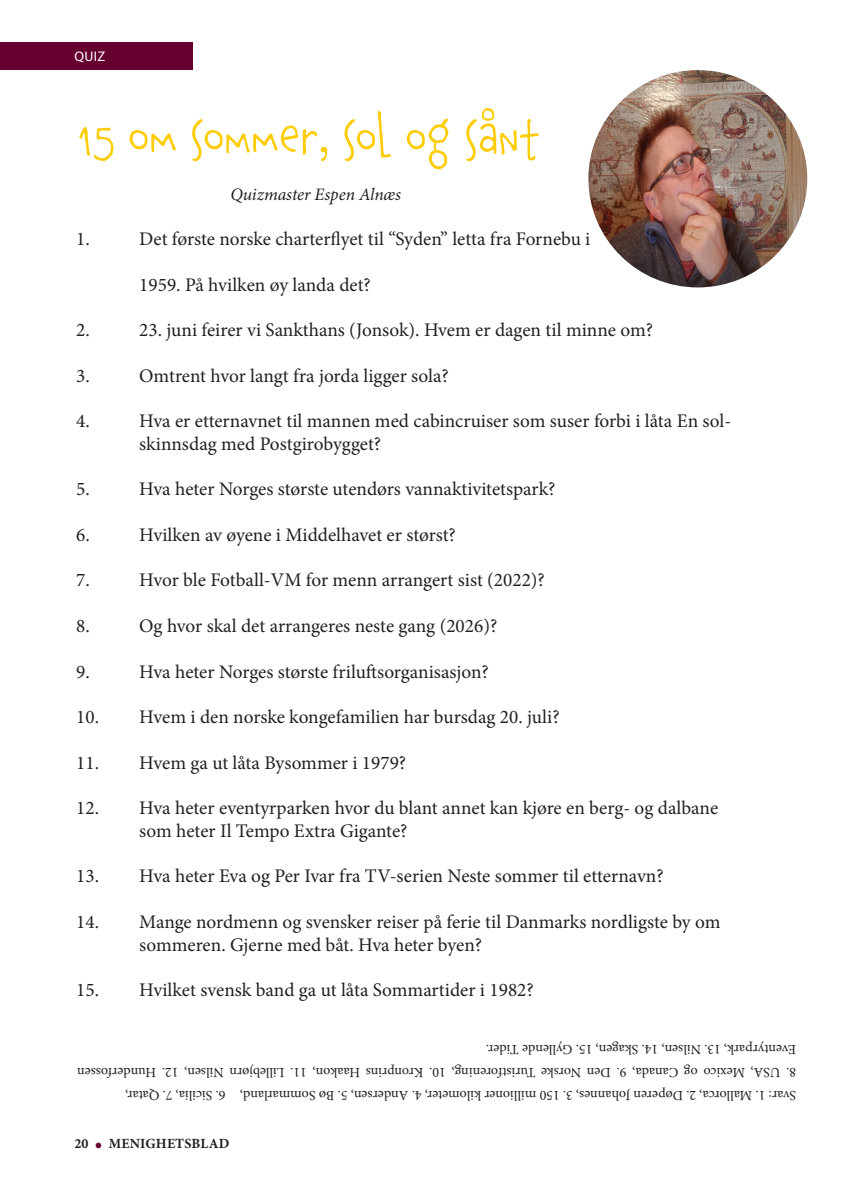
<style>
.page{position:relative;width:844px;height:1191px;background:#fff}
.page>*{position:absolute;margin:0;border:0;box-sizing:border-box;transform-origin:0 0}
.Tittel_1{font:50.75px "Chauncy Pro";color:#fecd08}
.Ingress{font:19.25px/22.8px "Minion Pro";color:#231f20}
.Ingress-2{font:italic 17.5px "Minion Pro";letter-spacing:-.005em;color:#231f20}
.Brødtekst_start{font:14px/22.8px "Minion Pro";color:#231f20}
.t1{font:700 14px "Minion Pro";letter-spacing:.01em;color:#231f20}
.t2{font:14px "Myriad Pro";color:#fff}
.s1{font-weight:400;font-size:21px;color:#66002e}
</style>
<div class="page">
<div style="left:0;top:42px;width:192px;height:28px;background:#66002e"></div>
<img style="left:588px;top:70px;width:219px;height:217px">
<p class="t2" style="left:75px;top:48px;width:32px">QUIZ</p>
<p class="Tittel_1" style="left:77px;top:99px;width:464px">15 om sommer, sol og sånt</p>
<p class="Ingress-2" style="left:230px;top:182px;width:172px">Quizmaster Espen Alnæs</p>
<p class="Ingress" style="left:76px;top:228px;width:15px">1.</p>
<p class="Ingress" style="left:139px;top:228px;width:452px">Det første norske charterflyet til “Syden” letta fra Fornebu i</p>
<p class="Ingress" style="left:139px;top:273px;width:233px">1959. På hvilken øy landa det?</p>
<p class="Ingress" style="left:76px;top:319px;width:15px">2.</p>
<p class="Ingress" style="left:139px;top:319px;width:515px">23. juni feirer vi Sankthans (Jonsok). Hvem er dagen til minne om?</p>
<p class="Ingress" style="left:76px;top:364px;width:15px">3.</p>
<p class="Ingress" style="left:139px;top:364px;width:311px">Omtrent hvor langt fra jorda ligger sola?</p>
<p class="Ingress" style="left:76px;top:410px;width:15px">4.</p>
<p class="Ingress" style="left:139px;top:410px;width:593px">Hva er etternavnet til mannen med cabincruiser som suser forbi i låta En sol&shy;skinnsdag med Postgirobygget?</p>
<p class="Ingress" style="left:76px;top:478px;width:15px">5.</p>
<p class="Ingress" style="left:139px;top:478px;width:417px">Hva heter Norges største utendørs vannaktivitetspark?</p>
<p class="Ingress" style="left:76px;top:523px;width:15px">6.</p>
<p class="Ingress" style="left:139px;top:523px;width:318px">Hvilken av øyene i Middelhavet er størst?</p>
<p class="Ingress" style="left:76px;top:569px;width:15px">7.</p>
<p class="Ingress" style="left:139px;top:569px;width:407px">Hvor ble Fotball-VM for menn arrangert sist (2022)?</p>
<p class="Ingress" style="left:76px;top:614px;width:15px">8.</p>
<p class="Ingress" style="left:139px;top:614px;width:359px">Og hvor skal det arrangeres neste gang (2026)?</p>
<p class="Ingress" style="left:76px;top:660px;width:15px">9.</p>
<p class="Ingress" style="left:139px;top:660px;width:351px">Hva heter Norges største friluftsorganisasjon?</p>
<p class="Ingress" style="left:76px;top:705px;width:485px">10. Hvem i den norske kongefamilien har bursdag 20. juli?</p>
<p class="Ingress" style="left:76px;top:751px;width:331px">11. Hvem ga ut låta Bysommer i 1979?</p>
<p class="Ingress" style="left:139px;top:796px;width:580px;text-indent:-63px">12. Hva heter eventyrparken hvor du blant annet kan kjøre en berg- og dalbane som heter Il Tempo Extra Gigante?</p>
<p class="Ingress" style="left:76px;top:865px;width:589px">13. Hva heter Eva og Per Ivar fra TV-serien Neste sommer til etternavn?</p>
<p class="Ingress" style="left:139px;top:910px;width:582px;text-indent:-63px">14. Mange nordmenn og svensker reiser på ferie til Danmarks nordligste by om sommeren. Gjerne med båt. Hva heter byen?</p>
<p class="Ingress" style="left:76px;top:978px;width:459px">15. Hvilket svensk band ga ut låta Sommartider i 1982?</p>
<p class="Brødtekst_start" style="left:796px;top:1083px;width:720px;rotate:-180deg">8. USA, Mexico og Canada, 9. Den Norske Turistforening, 10. Kronprins Haakon, 11. Lillebjørn Nilsen, 12. Hunderfossen<br>Eventyrpark, 13. Nilsen, 14. Skagen, 15. Gyllende Tider.</p>
<p class="Brødtekst_start" style="left:225px;top:1106px;width:102px;rotate:-180deg">6. Sicilia, 7. Qatar,</p>
<p class="Brødtekst_start" style="left:796px;top:1106px;width:557px;rotate:-180deg">Svar: 1. Mallorca, 2. Døperen Johannes, 3. 150 millioner kilometer, 4. Andersen, 5. Bø Sommarland,</p>
<p class="t1" style="left:74px;top:1133px;width:156px">20 <span class="s1">•</span> MENIGHETSBLAD</p>
</div>
